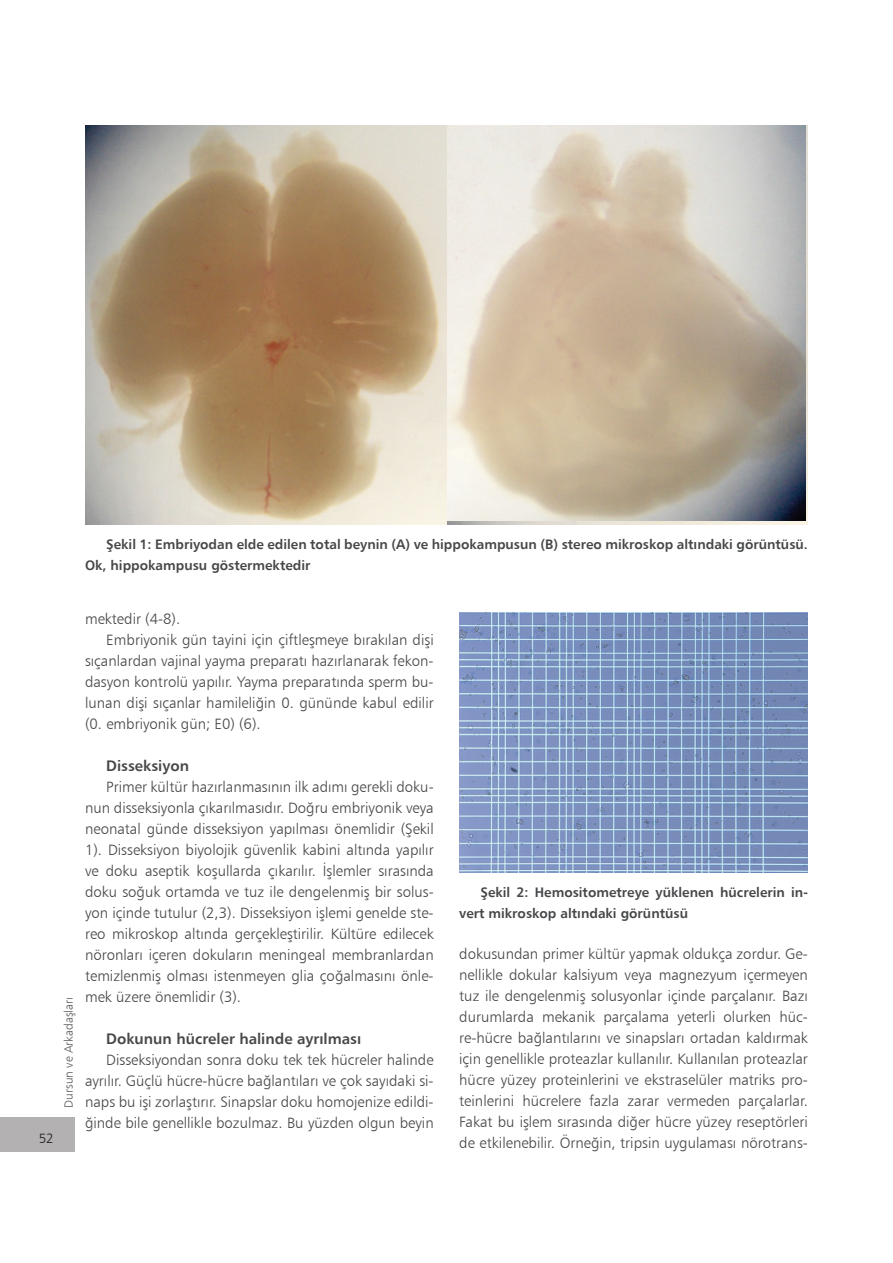
<style>
.page{position:relative;width:893px;height:1263px;background:#fff}
.page>*{position:absolute;margin:0;border:0;box-sizing:border-box;transform-origin:0 0}
.t1{font:15px/21px "Humanist 777 BT Light B";color:#464749;text-align:justify}
.t2{font:15px "Humanist 777 BT Bold B";color:#464749}
.t3{font:13.5px/21px "Humanist 777 BT Bold B";color:#464749}
.t4{font:13.5px "Humanist 777 BT Light B";color:#231f20}
.t5{font:12px "Humanist 777 BT Light B";color:#5a5b5e}
</style>
<div class="page">
<div style="left:0;top:1117px;width:75px;height:35px;background:#b3b1b2"></div>
<img style="left:85px;top:125px;width:723px;height:400px">
<img style="left:446px;top:125px;width:360px;height:395px">
<img style="left:459px;top:612px;width:349px;height:261px">
<p class="t3" style="left:85px;top:533px;width:724px;text-indent:21px">Şekil 1: Embriyodan elde edilen total beynin (A) ve hippokampusun (B) stereo mikroskop altındaki görüntüsü.<br>Ok, hippokampusu göstermektedir</p>
<p class="t4" style="left:39px;top:1129px;width:17px">52</p>
<p class="t5" style="left:61px;top:1108px;width:112px;rotate:-90deg">Dursun ve Arkadaşları</p>
<p class="t1" style="left:85px;top:608px;width:97px">mektedir (4-8).</p>
<p class="t1" style="left:106px;top:629px;width:329px">Embriyonik gün tayini için çiftleşmeye bırakılan dişi</p>
<p class="t1" style="left:85px;top:650px;width:350px">sıçanlardan vajinal yayma preparatı hazırlanarak fekon-</p>
<p class="t1" style="left:85px;top:671px;width:350px">dasyon kontrolü yapılır. Yayma preparatında sperm bu-</p>
<p class="t1" style="left:85px;top:692px;width:350px">lunan dişi sıçanlar hamileliğin 0. gününde kabul edilir</p>
<p class="t1" style="left:85px;top:713px;width:177px">(0. embriyonik gün; E0) (6).</p>
<p class="t2" style="left:106px;top:756px;width:84px">Disseksiyon</p>
<p class="t1" style="left:85px;top:776px;width:350px;text-indent:21px">Primer kültür hazırlanmasının ilk adımı gerekli doku&shy;nun disseksiyonla çıkarılmasıdır. Doğru embriyonik veya neonatal günde disseksiyon yapılması önemlidir (Şekil 1). Disseksiyon biyolojik güvenlik kabini altında yapılır ve doku aseptik koşullarda çıkarılır. İşlemler sırasında doku soğuk ortamda ve tuz ile dengelenmiş bir solus&shy;yon içinde tutulur (2,3). Disseksiyon işlemi genelde ste&shy;reo mikroskop altında gerçekleştirilir. Kültüre edilecek nöronları içeren dokuların meningeal membranlardan temizlenmiş olması istenmeyen glia çoğalmasını önle&shy;mek üzere önemlidir (3).</p>
<p class="t2" style="left:106px;top:1029px;width:256px">Dokunun hücreler halinde ayrılması</p>
<p class="t1" style="left:85px;top:1049px;width:350px;text-indent:21px">Disseksiyondan sonra doku tek tek hücreler halinde ayrılır. Güçlü hücre-hücre bağlantıları ve çok sayıdaki si&shy;naps bu işi zorlaştırır. Sinapslar doku homojenize edildi&shy;ğinde bile genellikle bozulmaz. Bu yüzden olgun beyin</p>
<p class="t3" style="left:459px;top:881px;width:350px;text-indent:21px">Şekil 2: Hemositometreye yüklenen hücrelerin in&shy;vert mikroskop altındaki görüntüsü</p>
<p class="t1" style="left:459px;top:942px;width:350px">dokusundan primer kültür yapmak oldukça zordur. Ge&shy;nellikle dokular kalsiyum veya magnezyum içermeyen tuz ile dengelenmiş solusyonlar içinde parçalanır. Bazı durumlarda mekanik parçalama yeterli olurken hüc&shy;re-hücre bağlantılarını ve sinapsları ortadan kaldırmak için genellikle proteazlar kullanılır. Kullanılan proteazlar hücre yüzey proteinlerini ve ekstraselüler matriks pro&shy;teinlerini hücrelere fazla zarar vermeden parçalarlar.<br>Fakat bu işlem sırasında diğer hücre yüzey reseptörleri de etkilenebilir. Örneğin, tripsin uygulaması nörotrans-</p>
</div>
